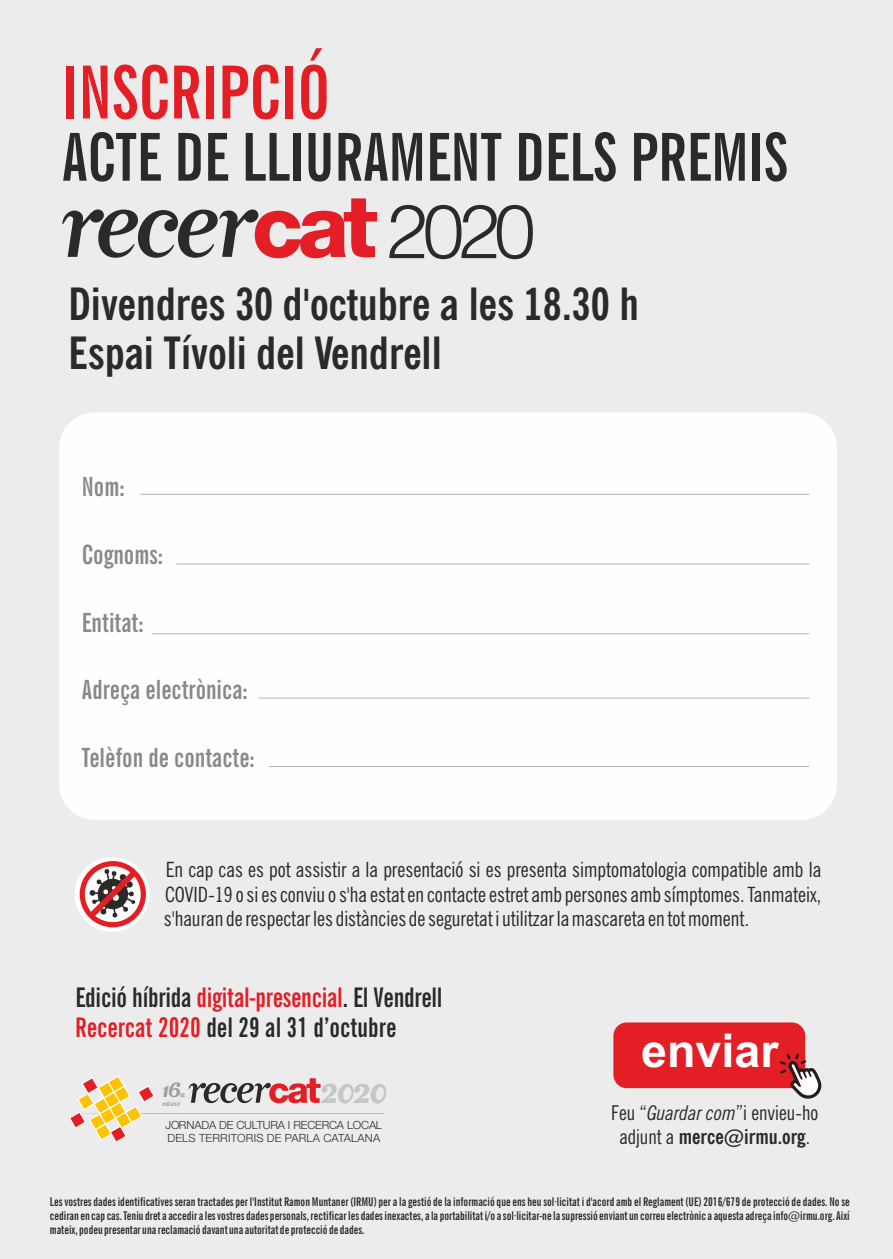
<style>
.page{position:relative;width:893px;height:1259px;background:#ececec}
.page>*{position:absolute;margin:0;border:0;box-sizing:border-box;transform-origin:0 0}
.t1{font:300 75.6px "Helvetica";color:#2b2a29}
.t2{font:700 extra-condensed 73.2px "News Gothic BT";color:#e31e25}
.t3{font:700 extra-condensed 66px "News Gothic BT";color:#2b2a29}
.t4{font:700 46.5px "Arial";color:#fefefe}
.t5{font:700 condensed 44.4px/48.3px "News Gothic BT";color:#2b2a29}
.t6{font:700 43.5px "Matrix Script";color:#c6c6c6;scale:.93 1}
.t7{font:700 extra-condensed 27px "News Gothic BT";letter-spacing:-.01em;color:#2b2a29}
.t8{font:700 extra-condensed 26.4px "News Gothic BT";color:#898988}
.t9{font:700 24.3px "Matrix Script";color:#9e9e9d;scale:1.13 1}
.t10{font:condensed 21px/24.3px "News Gothic BT";color:#2b2a29;text-align:justify}
.t11{font:condensed 20.4px/24.6px "News Gothic BT";color:#2b2a29;text-align:center}
.t12{font:700 extra-condensed 12px/14.1px "News Gothic BT";color:#2b2a29;text-align:justify}
.t13{font:300 11.4px/12.6px "Helvetica 45";letter-spacing:-.015em;color:#2b2a29}
.t14{font:700 8.7px "Matrix Script";color:#9e9e9d;scale:1.13 1}
.t15{font:700 7.8px "Matrix Script";color:#9e9e9d}
.s1{color:#e31e25}
.s2{font-style:italic}
.s3{font-weight:700}
</style>
<div class="page">
<svg style="left:62px;top:198px;width:315px;height:60px"></svg>
<div style="left:59px;top:412px;width:778px;height:408px;background:#fefefe;border-radius:35px"></div>
<hr style="left:140px;top:494px;width:669px;height:1px;background:#b3b3b3">
<hr style="left:176px;top:563px;width:633px;height:1px;background:#b3b3b3">
<hr style="left:152px;top:633px;width:657px;height:1px;background:#b3b3b3">
<hr style="left:259px;top:697px;width:550px;height:1px;background:#b3b3b3">
<hr style="left:269px;top:766px;width:540px;height:1px;background:#b3b3b3">
<div style="left:75px;top:857px;width:75px;height:75px;background:#fefefe;border-radius:50%"></div>
<svg style="left:80px;top:861px;width:66px;height:66px"></svg>
<hr style="left:139px;top:1113px;width:245px;height:1px;background:#fdc300">
<hr style="left:60px;top:1113px;width:80px;height:1px;background:#fdc300">
<svg style="left:68px;top:1076px;width:86px;height:66px"></svg>
<svg style="left:189px;top:1078px;width:131px;height:25px"></svg>
<div style="left:613px;top:1022px;width:192px;height:66px;background:#e31e25;border-radius:13px"></div>
<svg style="left:779px;top:1053px;width:43px;height:46px"></svg>
<h2 class="t2" style="left:62px;top:62px;width:270px">INSCRIPCIÓ</h2>
<h3 class="t3" style="left:62px;top:130px;width:727px">ACTE DE LLIURAMENT DELS PREMIS</h3>
<h1 class="t1" style="left:386px;top:201px;width:152px">2020</h1>
<h3 class="t5" style="left:69px;top:284px;width:572px">Divendres 30 d'octubre a les 18.30 h<br>Espai Tívoli del Vendrell</h3>
<h3 class="t8" style="left:82px;top:476px;width:44px">Nom:</h3>
<h3 class="t8" style="left:82px;top:544px;width:83px">Cognoms:</h3>
<h3 class="t8" style="left:82px;top:611px;width:63px">Entitat:</h3>
<h3 class="t8" style="left:82px;top:679px;width:167px">Adreça electrònica:</h3>
<h3 class="t8" style="left:82px;top:746px;width:175px">Telèfon de contacte:</h3>
<p class="t10" style="left:164px;top:859px;width:659px">En cap cas es pot assistir a la presentació si es presenta simptomatologia compatible amb la COVID-19 o si es conviu o s'ha estat en contacte estret amb persones amb símptomes. Tanmateix, s'hauran de respectar les distàncies de seguretat i utilitzar la mascareta en tot moment.</p>
<h3 class="t7" style="left:76px;top:986px;width:368px">Edició híbrida <span class="s1">digital-presencial</span>. El Vendrell</h3>
<h3 class="t7" style="left:75px;top:1016px;width:323px"><span class="s1">Recercat 2020</span> del 29 al 31 d’octubre</h3>
<h3 class="t9" style="left:161px;top:1076px;width:19px">16</h3>
<p class="t14" style="left:180px;top:1089px;width:6px">a</p>
<p class="t15" style="left:162px;top:1099px;width:20px">edició</p>
<h3 class="t6" style="left:320px;top:1066px;width:74px">2020</h3>
<p class="t13" style="left:166px;top:1119px;width:218px">JORNADA DE CULTURA I RECERCA LOCAL<br>DELS TERRITORIS DE PARLA CATALANA</p>
<h3 class="t4" style="left:641px;top:1033px;width:139px">enviar</h3>
<h3 class="t11" style="left:611px;top:1102px;width:209px">Feu “<span class="s2">Guardar com</span>”i envieu-ho adjunt a <span class="s3">merce@irmu.org</span>.</h3>
<p class="t12" style="left:50px;top:1195px;width:801px">Les vostres dades identificatives seran tractades per l'Institut Ramon Muntaner (IRMU) per a la gestió de la informació que ens heu sol·licitat i d'acord amb el Reglament (UE) 2016/679 de protecció de dades. No se cediran en cap cas. Teniu dret a accedir a les vostres dades personals, rectificar les dades inexactes, a la portabilitat i/o a sol·licitar-ne la supressió enviant un correu electrònic a aquesta adreça info@irmu.org. Així mateix, podeu presentar una reclamació davant una autoritat de protecció de dades.</p>
</div>
